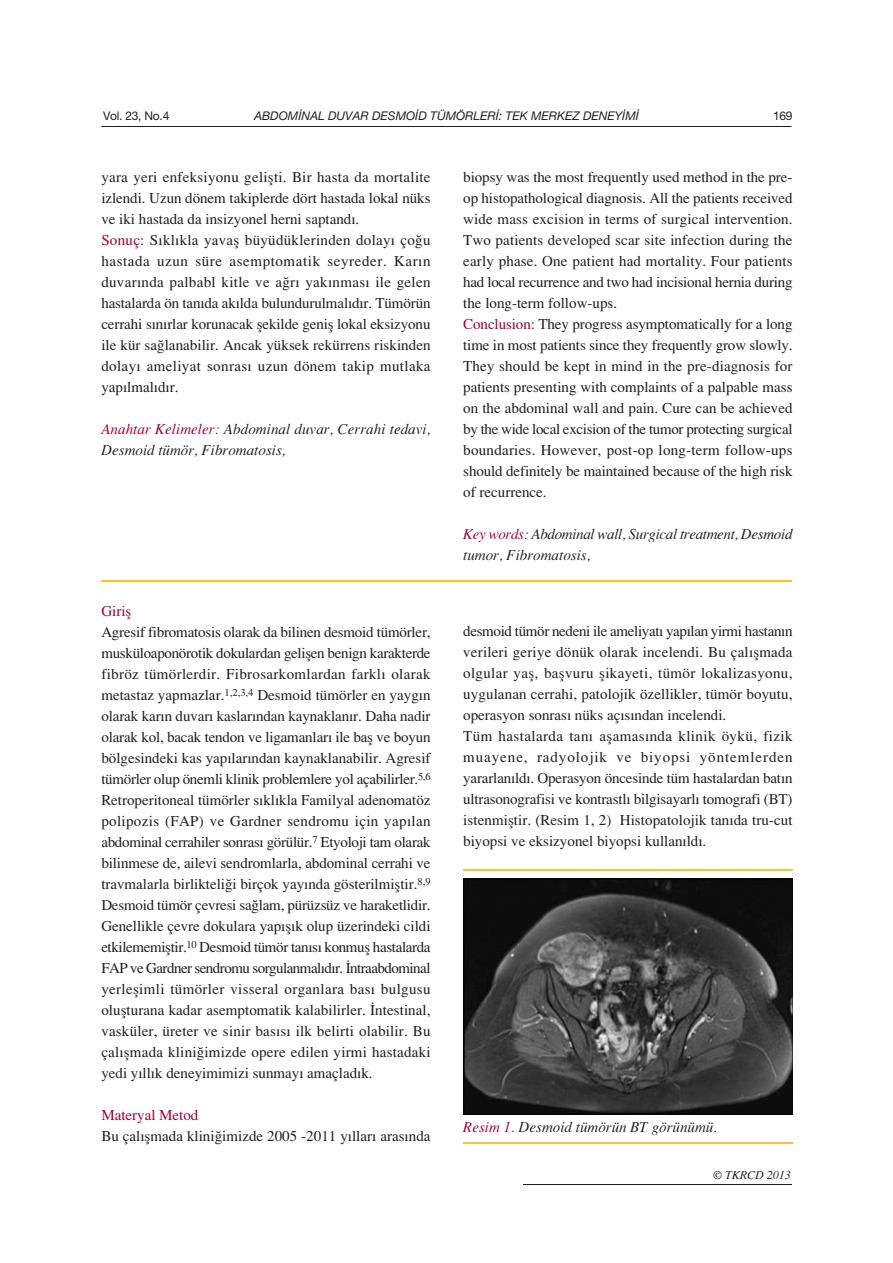
<style>
.page{position:relative;width:893px;height:1263px;background:#fff}
.page>*{position:absolute;margin:0;border:0;box-sizing:border-box;transform-origin:0 0}
.t1{font:15px/21px "Times Turk";color:#231f20}
.t2{font:15px/21px "Times Turk I";letter-spacing:.005em;color:#231f20}
.t3{font:italic 15px/21px "Times Turk";letter-spacing:-.02em;color:#231f20}
.t4{font:italic 15px "Times Turk";color:#231f20}
.t5{font:15px "Times Turk";color:#a30134}
.t6{font:12px "Helvetica T Italic";color:#231f20}
.t7{font:12px "Helvetica T";letter-spacing:-.02em;color:#231f20}
.t8{font:italic 12px "Times Turk";color:#231f20}
.s1{color:#a30134}
</style>
<div class="page">
<hr style="left:101px;top:580px;width:690px;height:2px;background:#ffc424">
<img style="left:463px;top:878px;width:329px;height:236px">
<hr style="left:463px;top:870px;width:329px;height:1px;background:#ffc424">
<hr style="left:463px;top:1142px;width:329px;height:2px;background:#ffc424">
<hr style="left:101px;top:126px;width:690px;height:1px;background:#231f20">
<hr style="left:523px;top:1184px;width:268px;height:1px;background:#231f20">
<p class="t6" style="left:254px;top:111px;width:386px">ABDOM‹NAL DUVAR DESMO‹D TÜMÖRLER‹: TEK MERKEZ DENEY‹M‹</p>
<p class="t7" style="left:103px;top:111px;width:68px">Vol. 23, No.4</p>
<p class="t7" style="left:773px;top:111px;width:21px">169</p>
<p class="t1" style="left:101px;top:168px;width:331px">yara yeri enfeksiyonu geliflti. Bir hasta da mortalite izlendi. Uzun dönem takiplerde dört hastada lokal nüks ve iki hastada da insizyonel herni saptand›.<br><span class="s1">Sonuç:</span> S›kl›kla yavafl büyüdüklerinden dolay› ço¤u hastada uzun süre asemptomatik seyreder. Kar›n duvar›nda palbabl kitle ve a¤r› yak›nmas› ile gelen hastalarda ön tan›da ak›lda bulundurulmal›d›r. Tümörün cerrahi s›n›rlar korunacak flekilde genifl lokal eksizyonu ile kür sa¤lanabilir. Ancak yüksek rekürrens riskinden dolay› ameliyat sonras› uzun dönem takip mutlaka yap›lmal›d›r.</p>
<p class="t2" style="left:101px;top:420px;width:331px"><span class="s1">Anahtar Kelimeler:</span> Abdominal duvar, Cerrahi tedavi,<br>Desmoid tümör, Fibromatosis,</p>
<p class="t5" style="left:101px;top:606px;width:31px">Girifl</p>
<p class="t1" style="left:101px;top:623px;width:331px;text-align:justify">Agresif fibromatosis olarak da bilinen desmoid tümörler, musküloaponörotik dokulardan geliflen benign karakterde fibröz tümörlerdir. Fibrosarkomlardan farkl› olarak metastaz yapmazlar.<sup>1,2,3,4</sup> Desmoid tümörler en yayg›n olarak kar›n duvar› kaslar›ndan kaynaklan›r. Daha nadir olarak kol, bacak tendon ve ligamanlar› ile bafl ve boyun bölgesindeki kas yap›lar›ndan kaynaklanabilir. Agresif tümörler olup önemli klinik problemlere yol açabilirler.<sup>5,6<br></sup>Retroperitoneal tümörler s›kl›kla Familyal adenomatöz polipozis (FAP) ve Gardner sendromu için yap›lan abdominal cerrahiler sonras› görülür.<sup>7</sup> Etyoloji tam olarak bilinmese de, ailevi sendromlarla, abdominal cerrahi ve travmalarla birlikteli¤i birçok yay›nda gösterilmifltir.<sup>8,9<br></sup>Desmoid tümör çevresi sa¤lam, pürüzsüz ve haraketlidir.<br>Genellikle çevre dokulara yap›fl›k olup üzerindeki cildi etkilememifltir.<sup>10</sup> Desmoid tümör tan›s› konmufl hastalarda FAP ve Gardner sendromu sorgulanmal›d›r. ‹ntraabdominal yerleflimli tümörler visseral organlara bas› bulgusu oluflturana kadar asemptomatik kalabilirler. ‹ntestinal, vasküler, üreter ve sinir bas›s› ilk belirti olabilir. Bu çal›flmada klini¤imizde opere edilen yirmi hastadaki yedi y›ll›k deneyimimizi sunmay› amaçlad›k.</p>
<p class="t5" style="left:101px;top:1110px;width:99px">Materyal Metod</p>
<p class="t1" style="left:101px;top:1127px;width:331px">Bu çal›flmada klini¤imizde 2005 -2011 y›llar› aras›nda</p>
<p class="t1" style="left:463px;top:168px;width:331px">biopsy was the most frequently used method in the pre&shy;op histopathological diagnosis. All the patients received wide mass excision in terms of surgical intervention.<br>Two patients developed scar site infection during the early phase. One patient had mortality. Four patients had local recurrence and two had incisional hernia during the long-term follow-ups.<br><span class="s1">Conclusion:</span> They progress asymptomatically for a long time in most patients since they frequently grow slowly.<br>They should be kept in mind in the pre-diagnosis for patients presenting with complaints of a palpable mass on the abdominal wall and pain. Cure can be achieved by the wide local excision of the tumor protecting surgical boundaries. However, post-op long-term follow-ups should definitely be maintained because of the high risk of recurrence.</p>
<p class="t3" style="left:463px;top:525px;width:331px"><span class="s1">Key words:</span> Abdominal wall, Surgical treatment, Desmoid tumor, Fibromatosis,</p>
<p class="t1" style="left:463px;top:622px;width:331px">desmoid tümör nedeni ile ameliyat› yap›lan yirmi hastan›n verileri geriye dönük olarak incelendi. Bu çal›flmada olgular yafl, baflvuru flikayeti, tümör lokalizasyonu, uygulanan cerrahi, patolojik özellikler, tümör boyutu, operasyon sonras› nüks aç›s›ndan incelendi.<br>Tüm hastalarda tan› aflamas›nda klinik öykü, fizik muayene, radyolojik ve biyopsi yöntemlerden yararlan›ld›. Operasyon öncesinde tüm hastalardan bat›n ultrasonografisi ve kontrastl› bilgisayarl› tomografi (BT) istenmifltir. (Resim 1, 2) Histopatolojik tan›da tru-cut biyopsi ve eksizyonel biyopsi kullan›ld›.</p>
<p class="t4" style="left:463px;top:1122px;width:255px"><span class="s1">Resim 1.</span> Desmoid tümörün BT görünümü.</p>
<p class="t8" style="left:713px;top:1170px;width:79px">© TKRCD 2013</p>
</div>
